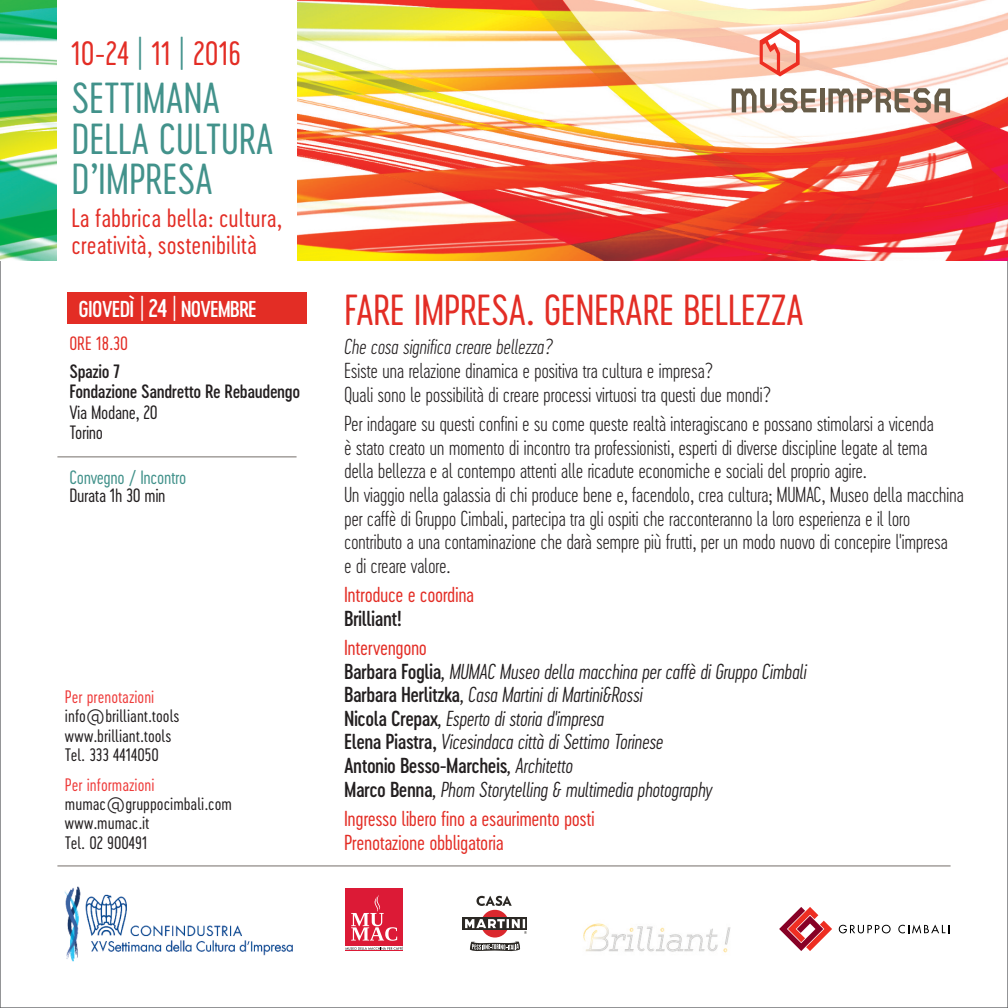
<style>
.page{position:relative;width:1008px;height:1008px;background:#fff}
.page>*{position:absolute;margin:0;border:0;box-sizing:border-box;transform-origin:0 0}
.t1{font:40.5px/40.5px "Cervo Neue Light Neue";letter-spacing:-.005em;color:#42928b}
.t2{font:40.5px "Cervo Neue Light Neue";letter-spacing:-.015em;color:#e32d25}
.t3{font:31.5px "Cervo Neue Light Neue";color:#e32d25}
.t4{font:24.75px/27px "Cervo Neue Light Neue";color:#e32d25}
.t5{font:21.38px "Cervo Neue Medium Neue";letter-spacing:-.04em;color:#fff}
.t6{font:20.25px/23.6px "Cervo Neue Thin Neue";letter-spacing:-.025em;color:#231f20}
.t7{font:italic 20.25px/23.6px "Cervo Neue Extra Light Neue";letter-spacing:-.025em;color:#231f20}
.t8{font:20.25px/23.6px "Cervo Neue Light Neue";letter-spacing:-.02em;color:#e32d25}
.t9{font:20.25px "Cervo Neue Medium Neue";letter-spacing:-.025em;color:#231f20}
.t10{font:italic 20.25px "Cervo Neue Thin Neue";letter-spacing:-.025em;color:#231f20}
.t11{font:18px/20.2px "Cervo Neue Medium Neue";letter-spacing:-.02em;color:#231f20}
.t12{font:18px/20.2px "Cervo Neue Light Neue";letter-spacing:-.02em;color:#231f20}
.t13{font:18px "Cervo Neue Light Neue";letter-spacing:-.02em;color:#42928b}
.t14{font:18px "Cervo Neue Light Neue";color:#e32d25}
.t15{font:16.88px/19.1px "Cervo Neue Light Neue";color:#231f20}
.t16{font:16.88px "Cervo Neue Light Neue";color:#ee3d3c}
.s1{color:#42928b}
.s2{font-size:23.85px}
.s3{font-family:"Cervo Neue Medium Neue";font-style:normal}
.s4{font-family:"Cervo Neue Extra Light Neue";font-style:italic}
</style>
<div class="page">
<img style="left:0;top:0;width:1008px;height:260px">
<div style="left:57px;top:0;width:239px;height:266px;background:#fff"></div>
<img style="left:64px;top:886px;width:229px;height:76px">
<hr style="left:57px;top:865px;width:893px;height:1px;background:#756e69">
<svg style="left:731px;top:88px;width:85px;height:24px"></svg>
<hr style="left:820px;top:88px;width:4px;height:24px;background:#685d49">
<svg style="left:828px;top:88px;width:122px;height:24px"></svg>
<svg style="left:759px;top:28px;width:40px;height:48px"></svg>
<div style="left:345px;top:888px;width:58px;height:58px;background:#dc1a36"></div>
<svg style="left:351px;top:895px;width:46px;height:45px"></svg>
<hr style="left:345px;top:950px;width:58px;height:1px;background:#dc1a36">
<svg style="left:345px;top:946px;width:58px;height:4px"></svg>
<svg style="left:779px;top:907px;width:53px;height:44px"></svg>
<svg style="left:839px;top:924px;width:51px;height:9px"></svg>
<svg style="left:898px;top:924px;width:51px;height:9px"></svg>
<svg style="left:476px;top:896px;width:36px;height:10px"></svg>
<div style="left:481px;top:910px;width:28px;height:27px;background:#da282e;border-radius:50%"></div>
<div style="left:462px;top:917px;width:65px;height:13px;background:#2b2824"></div>
<svg style="left:465px;top:919px;width:62px;height:15px"></svg>
<svg style="left:470px;top:941px;width:50px;height:10px"></svg>
<hr style="left:57px;top:456px;width:239px;height:1px;background:#756e69">
<div style="left:67px;top:292px;width:239px;height:32px;background:#e32d25"></div>
<img style="left:583px;top:923px;width:148px;height:30px">
<h2 class="t3" style="left:71px;top:36px;width:171px">10-24 <span class="s1">|</span> 11 <span class="s1">|</span> 2016</h2>
<h1 class="t1" style="left:71px;top:79px;width:204px">SETTIMANA<br>DELLA CULTURA<br>D’IMPRESA</h1>
<p class="t4" style="left:71px;top:204px;width:212px">La fabbrica bella: cultura, creatività, sostenibilità</p>
<p class="t5" style="left:79px;top:301px;width:180px">GIOVEDÌ <span class="s2">| 24 |</span> NOVEMBRE</p>
<p class="t14" style="left:69px;top:333px;width:60px">ORE 18.30</p>
<p class="t11" style="left:69px;top:362px;width:232px">Spazio 7<br>Fondazione Sandretto Re Rebaudengo</p>
<p class="t12" style="left:69px;top:402px;width:90px">Via Modane, 20<br>Torino</p>
<p class="t13" style="left:69px;top:467px;width:118px">Convegno / Incontro</p>
<p class="t12" style="left:69px;top:485px;width:98px">Durata 1h 30 min</p>
<p class="t16" style="left:65px;top:687px;width:91px">Per prenotazioni</p>
<p class="t15" style="left:65px;top:707px;width:116px">info@brilliant.tools www.brilliant.tools<br>Tel. 333 4414050</p>
<p class="t16" style="left:65px;top:775px;width:91px">Per informazioni</p>
<p class="t15" style="left:65px;top:795px;width:168px">mumac@gruppocimbali.com www.mumac.it<br>Tel. 02 900491</p>
<h1 class="t2" style="left:344px;top:287px;width:461px">FARE IMPRESA. GENERARE BELLEZZA</h1>
<p class="t10" style="left:344px;top:339px;width:210px">Che cosa significa creare bellezza?</p>
<p class="t6" style="left:344px;top:360px;width:428px">Esiste una relazione dinamica e positiva tra cultura e impresa?<br>Quali sono le possibilità di creare processi virtuosi tra questi due mondi?</p>
<p class="t6" style="left:344px;top:413px;width:621px">Per indagare su questi confini e su come queste realtà interagiscano e possano stimolarsi a vicenda<br>è stato creato un momento di incontro tra professionisti, esperti di diverse discipline legate al tema<br>della bellezza e al contempo attenti alle ricadute economiche e sociali del proprio agire.<br>Un viaggio nella galassia di chi produce bene e, facendolo, crea cultura; MUMAC, Museo della macchina per caffè di Gruppo Cimbali, partecipa tra gli ospiti che racconteranno la loro esperienza e il loro contributo a una contaminazione che darà sempre più frutti, per un modo nuovo di concepire l'impresa<br>e di creare valore.</p>
<p class="t8" style="left:344px;top:583px;width:132px">Introduce e coordina</p>
<p class="t9" style="left:344px;top:610px;width:59px">Brilliant!</p>
<p class="t8" style="left:344px;top:636px;width:84px">Intervengono</p>
<p class="t7" style="left:344px;top:660px;width:464px"><span class="s3">Barbara Foglia</span>, MUMAC Museo della macchina per caffè di Gruppo Cimbali <span class="s3">Barbara Herlitzka</span>, Casa Martini di Martini&amp;Rossi<br><span class="s3">Nicola Crepax</span>, Esperto di storia d'impresa<br><span class="s3">Elena Piastra,</span> Vicesindaca città di Settimo Torinese</p>
<p class="t9" style="left:344px;top:758px;width:231px">Antonio Besso-Marcheis<span class="s4">, Architetto</span></p>
<p class="t7" style="left:344px;top:778px;width:370px"><span class="s3">Marco Benna</span>, Phom Storytelling &amp; multimedia photography</p>
<p class="t8" style="left:344px;top:807px;width:252px">Ingresso libero fino a esaurimento posti<br>Prenotazione obbligatoria</p>
</div>
